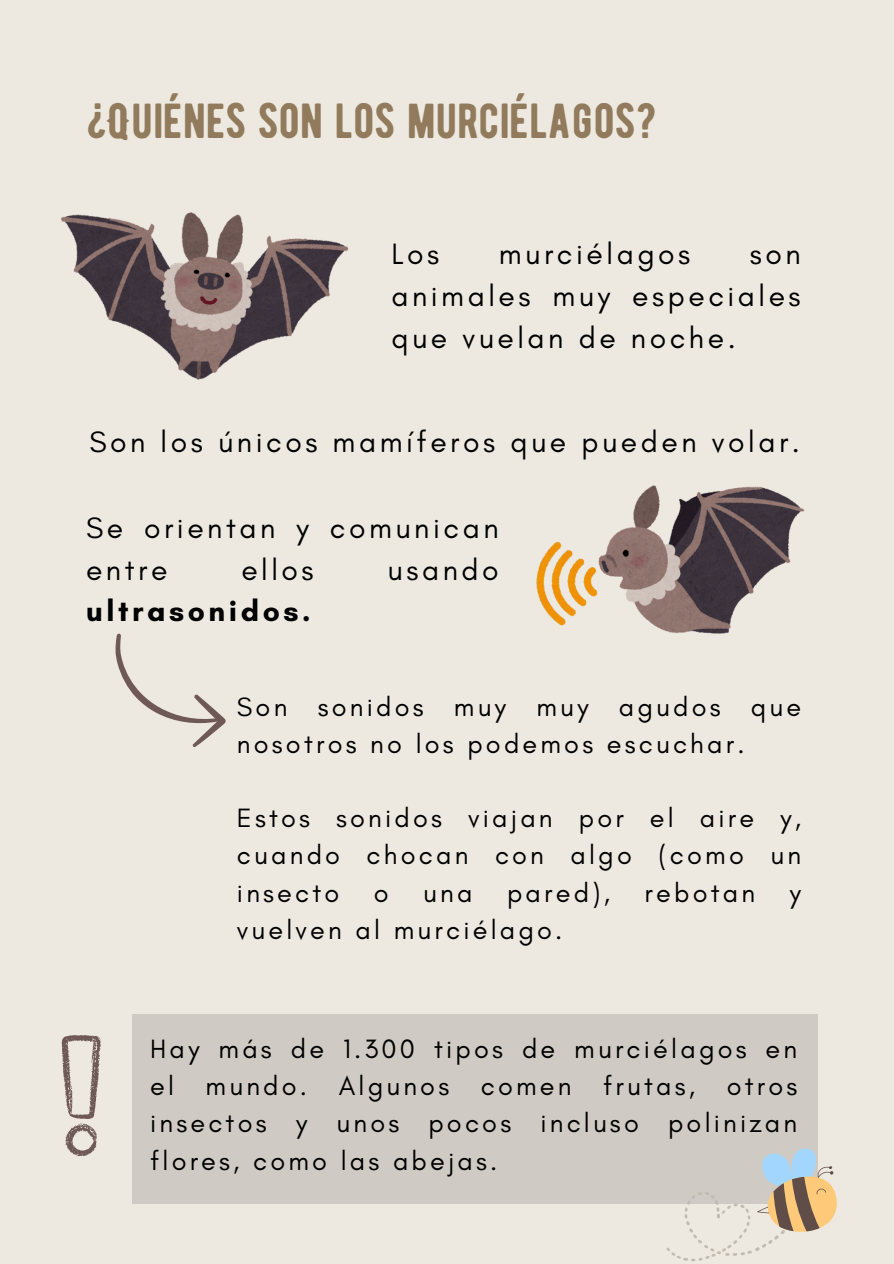
<style>
.page{position:relative;width:894px;height:1264px;background:#fff}
.page>*{position:absolute;margin:0;border:0;box-sizing:border-box;transform-origin:0 0}
.t1{font:49.05px "BERNIER Regular";color:#917b5c}
.t2{font:30px/41.7px "Glacial Indifference";letter-spacing:.12em;color:#000;text-align:justify}
.t3{font:700 30px "Glacial Indifference";letter-spacing:.12em;color:#000}
.t4{font:27px/37.2px "Glacial Indifference";letter-spacing:.12em;color:#000;text-align:justify}
</style>
<div class="page">
<div style="left:0;top:0;width:893px;height:1263px;background:#ede9e0"></div>
<img style="left:62px;top:213px;width:287px;height:166px">
<img style="left:536px;top:485px;width:268px;height:148px">
<svg style="left:115px;top:633px;width:110px;height:114px"></svg>
<div style="left:132px;top:1013px;width:685px;height:190px;background:#cfcac3"></div>
<svg style="left:62px;top:1035px;width:39px;height:121px"></svg>
<svg style="left:665px;top:1147px;width:172px;height:115px"></svg>
<p class="t1" style="left:86px;top:91px;width:572px">¿QUIÉNES SON LOS MURCIÉLAGOS?</p>
<p class="t2" style="left:391px;top:233px;width:49px">Los</p>
<p class="t2" style="left:498px;top:233px;width:193px">murciélagos</p>
<p class="t2" style="left:391px;top:233px;width:410px;text-indent:358px">son animales muy especiales que vuelan de noche.</p>
<p class="t2" style="left:89px;top:420px;width:711px">Son los únicos mamíferos que pueden volar.</p>
<p class="t2" style="left:86px;top:507px;width:414px">Se orientan y comunican entre</p>
<p class="t2" style="left:241px;top:548px;width:74px">ellos</p>
<p class="t2" style="left:387px;top:548px;width:112px">usando</p>
<p class="t3" style="left:86px;top:593px;width:226px">ultrasonidos.</p>
<p class="t4" style="left:237px;top:687px;width:565px">Son sonidos muy muy agudos que nosotros no los podemos escuchar.</p>
<p class="t4" style="left:237px;top:799px;width:565px">Estos sonidos viajan por el aire y, cuando chocan con algo (como un insecto</p>
<p class="t4" style="left:374px;top:873px;width:16px">o</p>
<p class="t4" style="left:423px;top:873px;width:51px">una</p>
<p class="t4" style="left:507px;top:873px;width:104px">pared),</p>
<p class="t4" style="left:644px;top:873px;width:112px">rebotan</p>
<p class="t4" style="left:789px;top:873px;width:13px">y</p>
<p class="t4" style="left:237px;top:910px;width:327px">vuelven al murciélago.</p>
<p class="t4" style="left:150px;top:1030px;width:648px">Hay más de 1.300 tipos de murciélagos en el mundo. Algunos comen frutas, otros insectos y unos pocos incluso polinizan flores, como las abejas.</p>
</div>
